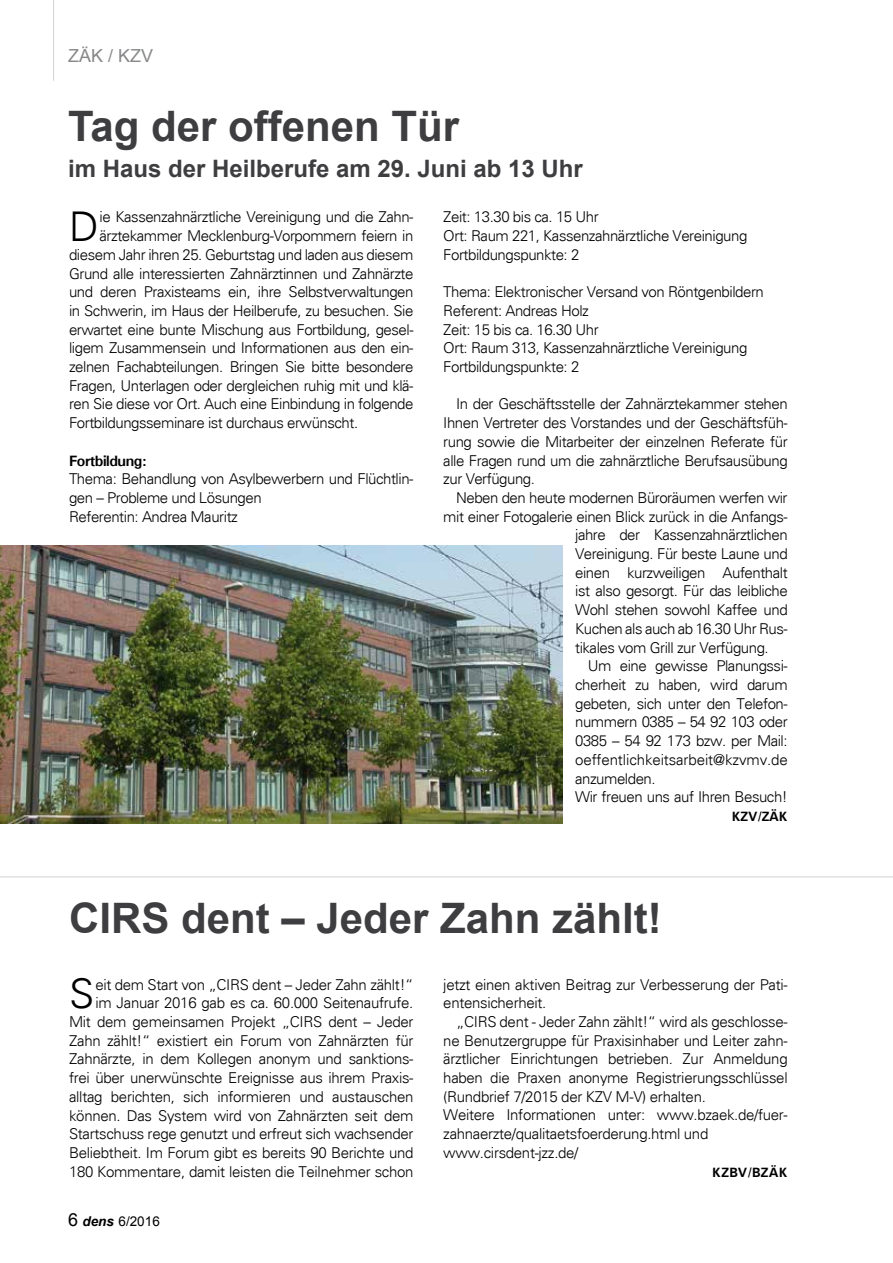
<style>
.page{position:relative;width:893px;height:1263px;background:#fff}
.page>*{position:absolute;margin:0;border:0;box-sizing:border-box;transform-origin:0 0}
.t1{font:700 42px "Arial";color:#3e3d40}
.t2{font:300 41.1px "Univers";color:#000}
.t3{font:700 24px "Arial";color:#3e3d40}
.t4{font:18px "Arial";color:#87888a}
.t5{font:300 15px/18.8px "Univers";letter-spacing:-.03em;color:#000}
.t6{font:300 15px "Univers";letter-spacing:-.005em;color:#000}
.t7{font:700 15px "Univers";letter-spacing:-.03em;color:#000}
.t8{font:700 13.5px "Univers";color:#000}
.t9{font:13.5px "Arial";color:#000}
.s1{font-size:18px}
.s2{font-weight:700;font-style:italic}
</style>
<div class="page">
<hr style="left:53px;top:0;width:1px;height:81px;background:#d1d2d4">
<img style="left:0;top:546px;width:562px;height:277px">
<hr style="left:0;top:876px;width:893px;height:1px;background:#d1d2d4">
<p class="t4" style="left:68px;top:44px;width:87px">ZÄK / KZV</p>
<h1 class="t1" style="left:68px;top:98px;width:393px">Tag der offenen Tür</h1>
<h3 class="t3" style="left:68px;top:152px;width:516px">im Haus der Heilberufe am 29. Juni ab 13 Uhr</h3>
<h2 class="t2" style="left:69px;top:202px;width:31px">D</h2>
<p class="t5" style="left:100px;top:208px;width:315px">ie Kassenzahnärztliche Vereinigung und die Zahn-</p>
<p class="t5" style="left:100px;top:226px;width:315px">ärztekammer Mecklenburg-Vorpommern feiern in</p>
<p class="t5" style="left:69px;top:245px;width:346px">diesem Jahr ihren 25. Geburtstag und laden aus diesem</p>
<p class="t5" style="left:69px;top:264px;width:346px">Grund alle interessierten Zahnärztinnen und Zahnärzte</p>
<p class="t5" style="left:69px;top:282px;width:346px">und deren Praxisteams ein, ihre Selbstverwaltungen</p>
<p class="t5" style="left:69px;top:301px;width:346px">in Schwerin, im Haus der Heilberufe, zu besuchen. Sie</p>
<p class="t5" style="left:69px;top:320px;width:346px">erwartet eine bunte Mischung aus Fortbildung, gesel-</p>
<p class="t5" style="left:69px;top:339px;width:346px">ligem Zusammensein und Informationen aus den ein-</p>
<p class="t5" style="left:69px;top:357px;width:346px">zelnen Fachabteilungen. Bringen Sie bitte besondere</p>
<p class="t5" style="left:69px;top:376px;width:346px">Fragen, Unterlagen oder dergleichen ruhig mit und klä-</p>
<p class="t5" style="left:69px;top:395px;width:346px">ren Sie diese vor Ort. Auch eine Einbindung in folgende</p>
<p class="t5" style="left:69px;top:413px;width:291px">Fortbildungsseminare ist durchaus erwünscht.</p>
<p class="t7" style="left:69px;top:451px;width:79px">Fortbildung:</p>
<p class="t5" style="left:69px;top:470px;width:346px">Thema: Behandlung von Asylbewerbern und Flüchtlin&shy;gen – Probleme und Lösungen<br>Referentin: Andrea Mauritz</p>
<p class="t5" style="left:443px;top:208px;width:306px">Zeit: 13.30 bis ca. 15 Uhr<br>Ort: Raum 221, Kassenzahnärztliche Vereinigung<br>Fortbildungspunkte: 2</p>
<p class="t5" style="left:443px;top:282px;width:322px">Thema: Elektronischer Versand von Röntgenbildern Referent: Andreas Holz<br>Zeit: 15 bis ca. 16.30 Uhr<br>Ort: Raum 313, Kassenzahnärztliche Vereinigung Fortbildungspunkte: 2</p>
<p class="t5" style="left:443px;top:395px;width:346px;text-align:justify;text-indent:13px">In der Geschäftsstelle der Zahnärztekammer stehen Ihnen Vertreter des Vorstandes und der Geschäftsfüh&shy;rung sowie die Mitarbeiter der einzelnen Referate für alle Fragen rund um die zahnärztliche Berufsausübung zur Verfügung.</p>
<p class="t5" style="left:456px;top:488px;width:333px">Neben den heute modernen Büroräumen werfen wir</p>
<p class="t5" style="left:443px;top:507px;width:346px">mit einer Fotogalerie einen Blick zurück in die Anfangs-</p>
<p class="t5" style="left:575px;top:526px;width:214px">jahre der Kassenzahnärztlichen</p>
<p class="t5" style="left:575px;top:544px;width:214px">Vereinigung. Für beste Laune und</p>
<p class="t5" style="left:575px;top:563px;width:214px">einen kurzweiligen Aufenthalt</p>
<p class="t5" style="left:575px;top:582px;width:214px">ist also gesorgt. Für das leibliche</p>
<p class="t5" style="left:575px;top:600px;width:214px">Wohl stehen sowohl Kaffee und</p>
<p class="t5" style="left:575px;top:619px;width:214px">Kuchen als auch ab 16.30 Uhr Rus-</p>
<p class="t5" style="left:575px;top:638px;width:195px">tikales vom Grill zur Verfügung.</p>
<p class="t5" style="left:588px;top:657px;width:201px">Um eine gewisse Planungssi-</p>
<p class="t5" style="left:575px;top:675px;width:214px">cherheit zu haben, wird darum</p>
<p class="t5" style="left:575px;top:694px;width:214px">gebeten, sich unter den Telefon-</p>
<p class="t5" style="left:575px;top:713px;width:214px">nummern 0385 – 54 92 103 oder</p>
<p class="t5" style="left:575px;top:731px;width:214px">0385 – 54 92 173 bzw. per Mail:</p>
<p class="t6" style="left:575px;top:750px;width:214px">oeffentlichkeitsarbeit@kzvmv.de</p>
<p class="t5" style="left:575px;top:769px;width:82px">anzumelden.</p>
<p class="t5" style="left:575px;top:787px;width:214px">Wir freuen uns auf Ihren Besuch!</p>
<p class="t8" style="left:732px;top:808px;width:58px">KZV/ZÄK</p>
<h1 class="t1" style="left:69px;top:890px;width:594px">CIRS dent – Jeder Zahn zählt!</h1>
<h2 class="t2" style="left:69px;top:969px;width:27px">S</h2>
<p class="t5" style="left:69px;top:975px;width:346px;text-align:right">eit dem Start von „CIRS dent – Jeder Zahn zählt!“<br>im Januar 2016 gab es ca. 60.000 Seitenaufrufe.<br>Mit dem gemeinsamen Projekt „CIRS dent – Jeder Zahn zählt!“ existiert ein Forum von Zahnärzten für Zahnärzte, in dem Kollegen anonym und sanktions&shy;frei über unerwünschte Ereignisse aus ihrem Praxis&shy;alltag berichten, sich informieren und austauschen können. Das System wird von Zahnärzten seit dem Startschuss rege genutzt und erfreut sich wachsender Beliebtheit. Im Forum gibt es bereits 90 Berichte und 180 Kommentare, damit leisten die Teilnehmer schon</p>
<p class="t5" style="left:443px;top:975px;width:346px">jetzt einen aktiven Beitrag zur Verbesserung der Pati&shy;entensicherheit.</p>
<p class="t5" style="left:443px;top:1012px;width:346px;text-indent:13px">„CIRS dent - Jeder Zahn zählt!“ wird als geschlosse&shy;ne Benutzergruppe für Praxisinhaber und Leiter zahn&shy;ärztlicher Einrichtungen betrieben. Zur Anmeldung haben die Praxen anonyme Registrierungsschlüssel (Rundbrief 7/2015 der KZV M-V) erhalten.<br>Weitere Informationen unter: www.bzaek.de/fuer&shy;zahnaerzte/qualitaetsfoerderung.html und www.cirsdent-jzz.de/</p>
<p class="t8" style="left:712px;top:1164px;width:77px">KZBV/BZÄK</p>
<p class="t9" style="left:68px;top:1212px;width:93px"><span class="s1">6</span> <span class="s2">dens</span> 6/2016</p>
</div>
